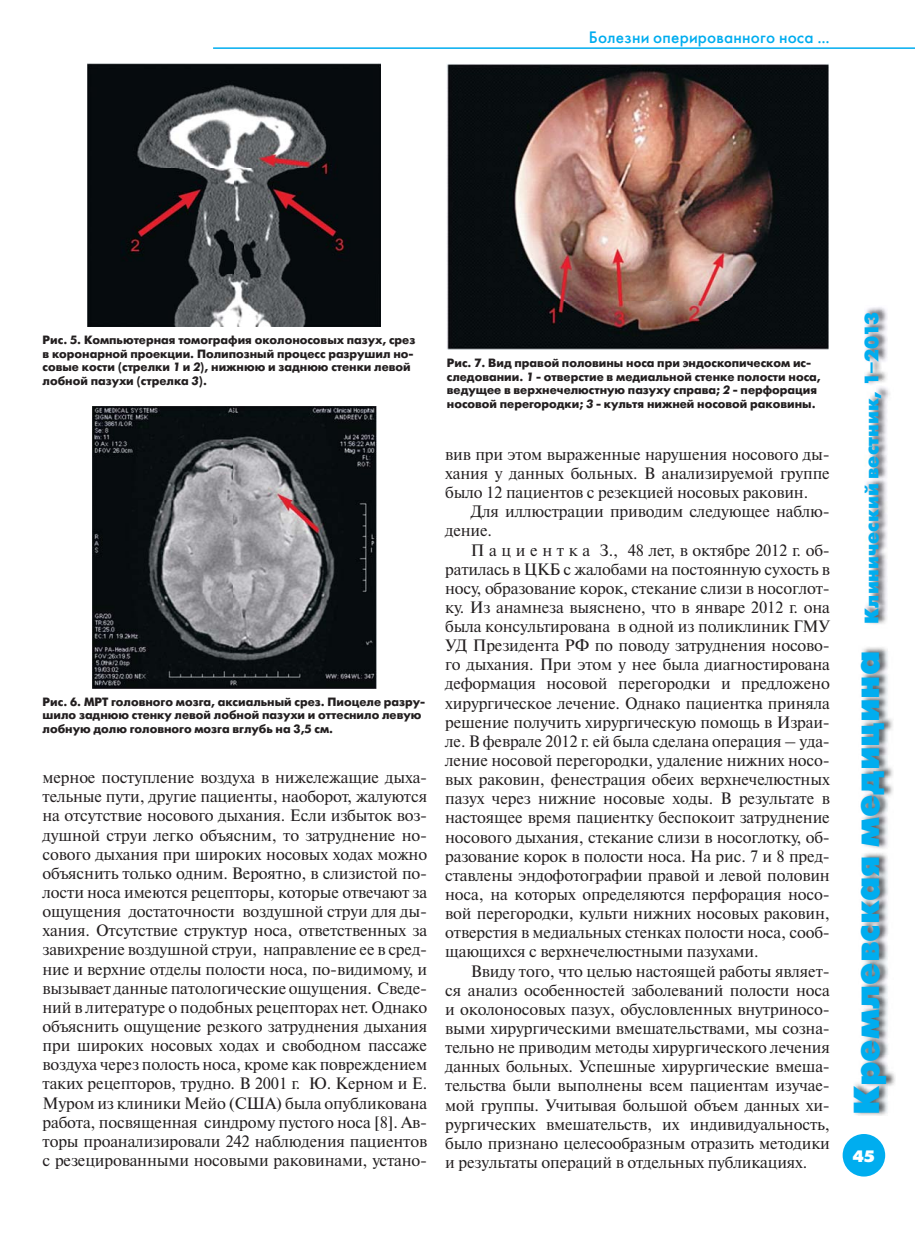
<style>
.page{position:relative;width:915px;height:1234px;background:#fff}
.page>*{position:absolute;margin:0;border:0;box-sizing:border-box;transform-origin:0 0}
.t1{font:36px "Futuris XC";color:#00adef}
.t2{font:19.5px "Futuris XC";color:#00adef}
.t3{font:16.5px/19.2px "Newton C";letter-spacing:-.01em;color:#231f20;text-align:justify}
.t4{font:16.5px "Futuris C";letter-spacing:.01em;color:#00adef}
.t5{font:16.5px "Futuris XC";color:#fff}
.t6{font:700 12px/13.5px "Futuris C";color:#231f20}
.s1{font-style:italic}
</style>
<div class="page">
<div style="left:842px;top:1133px;width:42px;height:43px;background:#00adef;border-radius:50%"></div>
<hr style="left:213px;top:47px;width:701px;height:2px;background:#00adef">
<img style="left:853px;top:307px;width:41px;height:808px">
<img style="left:87px;top:64px;width:294px;height:263px">
<img style="left:92px;top:406px;width:284px;height:282px">
<img style="left:446px;top:64px;width:382px;height:285px">
<p class="t4" style="left:588px;top:31px;width:242px">Болезни оперированного носа ...</p>
<p class="t6" style="left:43px;top:334px;width:374px">Рис. 5. Компьютерная томография околоносовых пазух, срез в коронарной проекции. Полипозный процесс разрушил но&shy;совые кости (стрелки <span class="s1">1</span> и <span class="s1">2</span>), нижнюю и заднюю стенки левой лобной пазухи (стрелка <span class="s1">3</span>).</p>
<p class="t6" style="left:43px;top:696px;width:384px">Рис. 6. МРТ головного мозга, аксиальный срез. Пиоцеле разру&shy;шило заднюю стенку левой лобной пазухи и оттеснило левую лобную долю головного мозга вглубь на 3,5 см.</p>
<p class="t3" style="left:43px;top:769px;width:386px">мерное поступление воздуха в нижележащие дыха&shy;тельные пути, другие пациенты, наоборот, жалуются на отсутствие носового дыхания. Если избыток воз&shy;душной струи легко объясним, то затруднение но&shy;сового дыхания при широких носовых ходах можно объяснить только одним. Вероятно, в слизистой по&shy;лости носа имеются рецепторы, которые отвечают за ощущения достаточности воздушной струи для ды&shy;хания. Отсутствие структур носа, ответственных за завихрение воздушной струи, направление ее в сред&shy;ние и верхние отделы полости носа, по-видимому, и вызывает данные патологические ощущения. Сведе&shy;ний в литературе о подобных рецепторах нет. Однако объяснить ощущение резкого затруднения дыхания при широких носовых ходах и свободном пассаже воздуха через полость носа, кроме как повреждением таких рецепторов, трудно. В 2001 г. Ю. Керном и Е.<br>Муром из клиники Мейо (США) была опубликована работа, посвященная синдрому пустого носа [8]. Ав&shy;торы проанализировали 242 наблюдения пациентов с резецированными носовыми раковинами, устано-</p>
<p class="t6" style="left:446px;top:357px;width:375px">Рис. 7. Вид правой половины носа при эндоскопическом ис&shy;следовании. <span class="s1">1</span> - отверстие в медиальной стенке полости носа, ведущее в верхнечелюстную пазуху справа; <span class="s1">2</span> - перфорация носовой перегородки; <span class="s1">3</span> - культя нижней носовой раковины.</p>
<p class="t3" style="left:445px;top:446px;width:386px">вив при этом выраженные нарушения носового ды&shy;хания у данных больных. В анализируемой группе было 12 пациентов с резекцией носовых раковин.</p>
<p class="t3" style="left:445px;top:503px;width:386px;text-indent:26px">Для иллюстрации приводим следующее наблю&shy;дение.</p>
<p class="t3" style="left:445px;top:542px;width:386px;text-indent:26px">П а ц и е н т к а З., 48 лет, в октябре 2012 г. об&shy;ратилась в ЦКБ с жалобами на постоянную сухость в носу, образование корок, стекание слизи в носоглот&shy;ку. Из анамнеза выяснено, что в январе 2012 г. она была консультирована в одной из поликлиник ГМУ УД Президента РФ по поводу затруднения носово&shy;го дыхания. При этом у нее была диагностирована деформация носовой перегородки и предложено хирургическое лечение. Однако пациентка приняла решение получить хирургическую помощь в Израи&shy;ле. В феврале 2012 г. ей была сделана операция – уда&shy;ление носовой перегородки, удаление нижних носо&shy;вых раковин, фенестрация обеих верхнечелюстных пазух через нижние носовые ходы. В результате в настоящее время пациентку беспокоит затруднение носового дыхания, стекание слизи в носоглотку, об&shy;разование корок в полости носа. На рис. 7 и 8 пред&shy;ставлены эндофотографии правой и левой половин носа, на которых определяются перфорация носо&shy;вой перегородки, культи нижних носовых раковин, отверстия в медиальных стенках полости носа, сооб&shy;щающихся с верхнечелюстными пазухами.</p>
<p class="t3" style="left:445px;top:962px;width:386px;text-indent:26px">Ввиду того, что целью настоящей работы являет&shy;ся анализ особенностей заболеваний полости носа и околоносовых пазух, обусловленных внутриносо&shy;выми хирургическими вмешательствами, мы созна&shy;тельно не приводим методы хирургического лечения данных больных. Успешные хирургические вмеша&shy;тельства были выполнены всем пациентам изучае&shy;мой группы. Учитывая большой объем данных хи&shy;рургических вмешательств, их индивидуальность, было признано целесообразным отразить методики и результаты операций в отдельных публикациях.</p>
<p class="t2" style="left:864px;top:623px;width:313px;rotate:-90deg">Клинический вестник, 1–2013</p>
<h1 class="t1" style="left:853px;top:1114px;width:466px;rotate:-90deg">Кремлевская медицина</h1>
<p class="t5" style="left:852px;top:1149px;width:24px">45</p>
</div>
